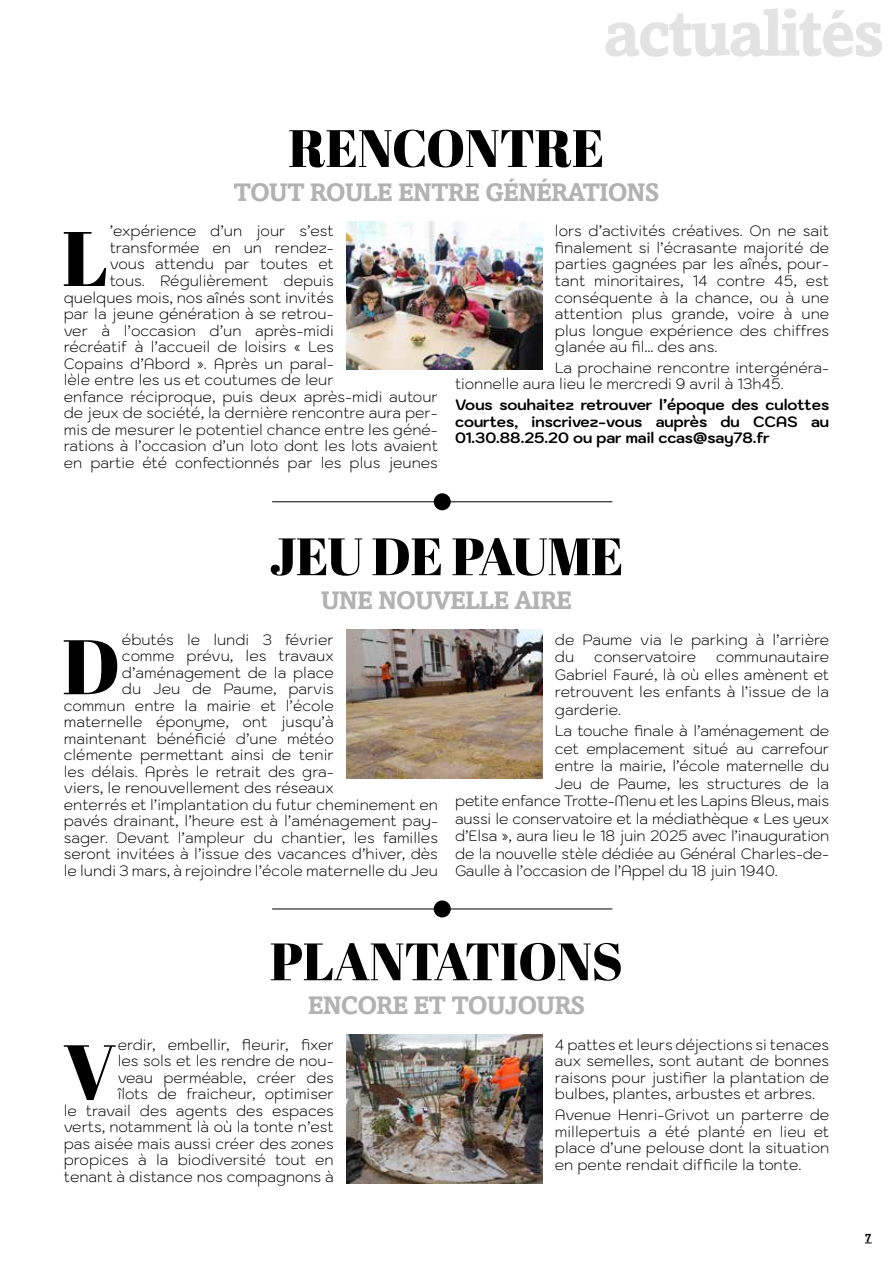
<style>
.page{position:relative;width:893px;height:1263px;background:#fff}
.page>*{position:absolute;margin:0;border:0;box-sizing:border-box;transform-origin:0 0}
.t1{font:77.1px "Abril Fatface";color:#000}
.t2{font:700 66px "Amasis";letter-spacing:-.04em;color:#e3e3e3}
.t3{font:52.5px "Abril Fatface";letter-spacing:-.01em;color:#000}
.t4{font:700 25.5px "Amasis";letter-spacing:-.04em;color:#b3b2b2}
.t5{font:200 15px/16.5px "Kodchasan";color:#000;text-align:justify}
.t6{font:700 15px/16.5px "Kodchasan";color:#000;text-align:justify}
.t7{font:700 12px "Amasis";color:#000}
</style>
<div class="page">
<hr style="left:272px;top:501px;width:340px;height:1px;background:#000">
<div style="left:434px;top:493px;width:17px;height:17px;background:#000;border-radius:50%"></div>
<hr style="left:272px;top:908px;width:340px;height:1px;background:#000">
<div style="left:434px;top:900px;width:17px;height:17px;background:#000;border-radius:50%"></div>
<img style="left:347px;top:221px;width:195px;height:149px">
<img style="left:347px;top:629px;width:195px;height:149px">
<img style="left:347px;top:1034px;width:195px;height:149px">
<h2 class="t2" style="left:603px;top:-7px;width:283px">actualités</h2>
<h3 class="t3" style="left:288px;top:111px;width:318px">RENCONTRE</h3>
<h3 class="t4" style="left:234px;top:177px;width:427px">TOUT ROULE ENTRE GÉNÉRATIONS</h3>
<p class="t5" style="left:555px;top:223px;width:276px">lors d’activités créatives. On ne sait finalement si l’écrasante majorité de parties gagnées par les aînés, pour&shy;tant minoritaires, 14 contre 45, est conséquente à la chance, ou à une attention plus grande, voire à une plus longue expérience des chiffres glanée au fil… des ans.</p>
<p class="t5" style="left:455px;top:359px;width:376px;text-indent:100px">La prochaine rencontre intergénéra&shy;tionnelle aura lieu le mercredi 9 avril à 13h45.</p>
<p class="t6" style="left:455px;top:397px;width:376px">Vous souhaitez retrouver l’époque des culottes courtes, inscrivez-vous auprès du CCAS au 01.30.88.25.20 ou par mail ccas@say78.fr</p>
<h1 class="t1" style="left:62px;top:204px;width:47px">L</h1>
<p class="t5" style="left:110px;top:223px;width:226px">’expérience d’un jour s’est</p>
<p class="t5" style="left:110px;top:239px;width:226px">transformée en un rendez-</p>
<p class="t5" style="left:110px;top:256px;width:226px">vous attendu par toutes et</p>
<p class="t5" style="left:110px;top:272px;width:226px">tous. Régulièrement depuis</p>
<p class="t5" style="left:64px;top:289px;width:272px">quelques mois, nos aînés sont invités</p>
<p class="t5" style="left:64px;top:305px;width:271px">par la jeune génération à se retrou-</p>
<p class="t5" style="left:64px;top:322px;width:271px">ver à l’occasion d’un après-midi</p>
<p class="t5" style="left:64px;top:338px;width:271px">récréatif à l’accueil de loisirs « Les</p>
<p class="t5" style="left:64px;top:355px;width:272px">Copains d’Abord ». Après un paral-</p>
<p class="t5" style="left:64px;top:371px;width:272px">lèle entre les us et coutumes de leur</p>
<p class="t5" style="left:64px;top:388px;width:376px">enfance réciproque, puis deux après-midi autour</p>
<p class="t5" style="left:64px;top:404px;width:376px">de jeux de société, la dernière rencontre aura per-</p>
<p class="t5" style="left:64px;top:421px;width:376px">mis de mesurer le potentiel chance entre les géné-</p>
<p class="t5" style="left:64px;top:437px;width:376px">rations à l’occasion d’un loto dont les lots avaient</p>
<p class="t5" style="left:64px;top:454px;width:376px">en partie été confectionnés par les plus jeunes</p>
<h3 class="t3" style="left:269px;top:520px;width:356px">JEU DE PAUME</h3>
<h3 class="t4" style="left:321px;top:585px;width:253px">UNE NOUVELLE AIRE</h3>
<p class="t5" style="left:555px;top:631px;width:276px;line-height:17.4px">de Paume via le parking à l’arrière du</p>
<p class="t5" style="left:122px;top:631px;width:213px">ébutés le lundi 3 février</p>
<p class="t5" style="left:122px;top:648px;width:213px">comme prévu, les travaux</p>
<p class="t5" style="left:122px;top:664px;width:213px">d’aménagement de la place</p>
<p class="t5" style="left:122px;top:681px;width:213px">du Jeu de Paume, parvis</p>
<p class="t5" style="left:64px;top:697px;width:272px">commun entre la mairie et l’école</p>
<p class="t5" style="left:64px;top:714px;width:272px">maternelle éponyme, ont jusqu’à</p>
<p class="t5" style="left:64px;top:730px;width:272px">maintenant bénéficié d’une météo</p>
<p class="t5" style="left:64px;top:747px;width:271px">clémente permettant ainsi de tenir</p>
<p class="t5" style="left:64px;top:763px;width:271px">les délais. Après le retrait des gra-</p>
<p class="t5" style="left:64px;top:780px;width:272px">viers, le renouvellement des réseaux</p>
<p class="t5" style="left:64px;top:796px;width:376px">enterrés et l’implantation du futur cheminement en</p>
<p class="t5" style="left:64px;top:813px;width:376px">pavés drainant, l’heure est à l’aménagement pay-</p>
<p class="t5" style="left:64px;top:829px;width:376px">sager. Devant l’ampleur du chantier, les familles</p>
<p class="t5" style="left:64px;top:846px;width:376px">seront invitées à l’issue des vacances d’hiver, dès</p>
<p class="t5" style="left:64px;top:862px;width:376px">le lundi 3 mars, à rejoindre l’école maternelle du Jeu</p>
<h1 class="t1" style="left:62px;top:613px;width:60px">D</h1>
<p class="t5" style="left:555px;top:648px;width:276px;line-height:17.4px;text-indent:161px">communautaire Gabriel Fauré, là où elles amènent et retrouvent les enfants à l’issue de la garderie.</p>
<p class="t5" style="left:555px;top:723px;width:276px">La touche finale à l’aménagement de</p>
<p class="t5" style="left:555px;top:740px;width:276px">cet emplacement situé au carrefour</p>
<p class="t5" style="left:555px;top:758px;width:276px">entre la mairie, l’école maternelle du</p>
<p class="t5" style="left:555px;top:775px;width:276px">Jeu de Paume, les structures de la</p>
<p class="t5" style="left:455px;top:793px;width:376px">petite enfance Trotte-Menu et les Lapins Bleus, mais</p>
<p class="t5" style="left:455px;top:810px;width:376px">aussi le conservatoire et la médiathèque « Les yeux</p>
<p class="t5" style="left:455px;top:827px;width:376px">d’Elsa », aura lieu le 18 juin 2025 avec l’inauguration</p>
<p class="t5" style="left:455px;top:845px;width:376px">de la nouvelle stèle dédiée au Général Charles-de-</p>
<p class="t5" style="left:455px;top:862px;width:324px">Gaulle à l’occasion de l’Appel du 18 juin 1940.</p>
<p class="t5" style="left:594px;top:649px;width:103px">conservatoire</p>
<h3 class="t3" style="left:270px;top:925px;width:354px">PLANTATIONS</h3>
<h3 class="t4" style="left:308px;top:990px;width:279px">ENCORE ET TOUJOURS</h3>
<p class="t5" style="left:555px;top:1036px;width:276px">4 pattes et leurs déjections si tenaces aux semelles, sont autant de bonnes raisons pour justifier la plantation de bulbes, plantes, arbustes et arbres.</p>
<p class="t5" style="left:555px;top:1106px;width:276px">Avenue Henri-Grivot un parterre de millepertuis a été planté en lieu et place d’une pelouse dont la situation en pente rendait difficile la tonte.</p>
<p class="t5" style="left:64px;top:1036px;width:272px;text-align:right">erdir, embellir, fleurir, fixer<br>les sols et les rendre de nou-<br>veau perméable, créer des<br>îlots de fraicheur, optimiser<br>le travail des agents des espaces verts, notamment là où la tonte n’est pas aisée mais aussi créer des zones propices à la biodiversité tout en tenant à distance nos compagnons à</p>
<h1 class="t1" style="left:63px;top:1018px;width:54px">V</h1>
<p class="t7" style="left:865px;top:1230px;width:8px">7</p>
</div>
